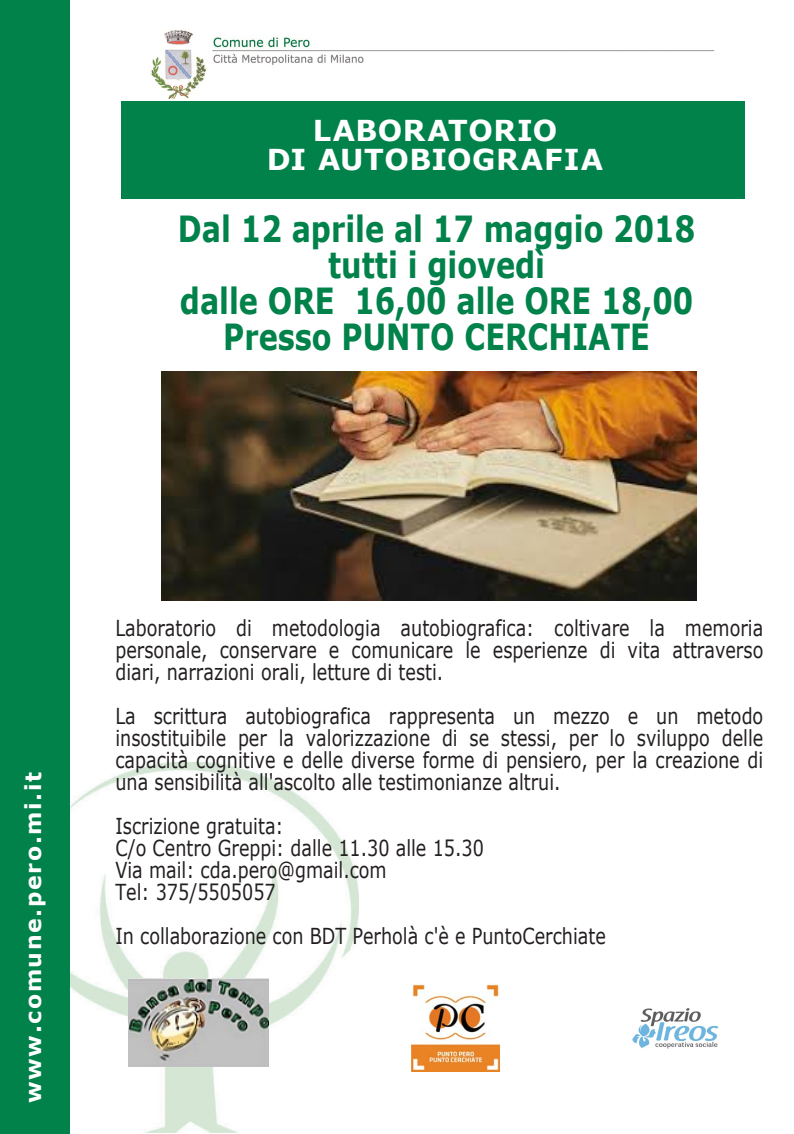
<style>
.page{position:relative;width:794px;height:1134px;background:#fff}
.page>*{position:absolute;margin:0;border:0;box-sizing:border-box;transform-origin:0 0}
.t1{font:700 36px/36px "Verdana";color:#00824a;text-align:center;scale:.8 1}
.t2{font:700 28.8px/28.8px "Verdana";letter-spacing:.02em;color:#fff;text-align:center}
.t3{font:22px/22px "Verdana";color:#231f20;text-align:justify;scale:.8 1}
.t4{font:700 22px "Verdana";letter-spacing:.075em;color:#fff}
</style>
<div class="page">
<img style="left:70px;top:763px;width:289px;height:370px">
<div style="left:0;top:0;width:70px;height:1134px;background:#00824a"></div>
<div style="left:121px;top:101px;width:623px;height:97px;background:#00824a"></div>
<img style="left:632px;top:1008px;width:87px;height:41px">
<img style="left:151px;top:30px;width:564px;height:68px">
<img style="left:411px;top:983px;width:88px;height:88px">
<img style="left:162px;top:372px;width:534px;height:229px">
<img style="left:128px;top:978px;width:141px;height:88px">
<h2 class="t2" style="left:267px;top:115px;width:338px">LABORATORIO<br>DI AUTOBIOGRAFIA</h2>
<h1 class="t1" style="left:178px;top:209px;width:648px">Dal 12 aprile al 17 maggio 2018 tutti i giovedì<br>dalle ORE 16,00 alle ORE 18,00<br>Presso PUNTO CERCHIATE</h1>
<p class="t4" style="left:19px;top:1103px;width:332px;rotate:-90deg">www.comune.pero.mi.it</p>
<p class="t3" style="left:115px;top:617px;width:811px">Laboratorio di metodologia autobiografica: coltivare la memoria personale, conservare e comunicare le esperienze di vita attraverso diari, narrazioni orali, letture di testi.</p>
<p class="t3" style="left:115px;top:705px;width:811px">La scrittura autobiografica rappresenta un mezzo e un metodo insostituibile per la valorizzazione di se stessi, per lo sviluppo delle capacità cognitive e delle diverse forme di pensiero, per la creazione di una sensibilità all'ascolto alle testimonianze altrui.</p>
<p class="t3" style="left:115px;top:815px;width:462px;text-align:left">Iscrizione gratuita:<br>C/o Centro Greppi: dalle 11.30 alle 15.30<br>Via mail: cda.pero@gmail.com<br>Tel: 375/5505057</p>
<p class="t3" style="left:115px;top:925px;width:614px">In collaborazione con BDT Perholà c'è e PuntoCerchiate</p>
</div>
